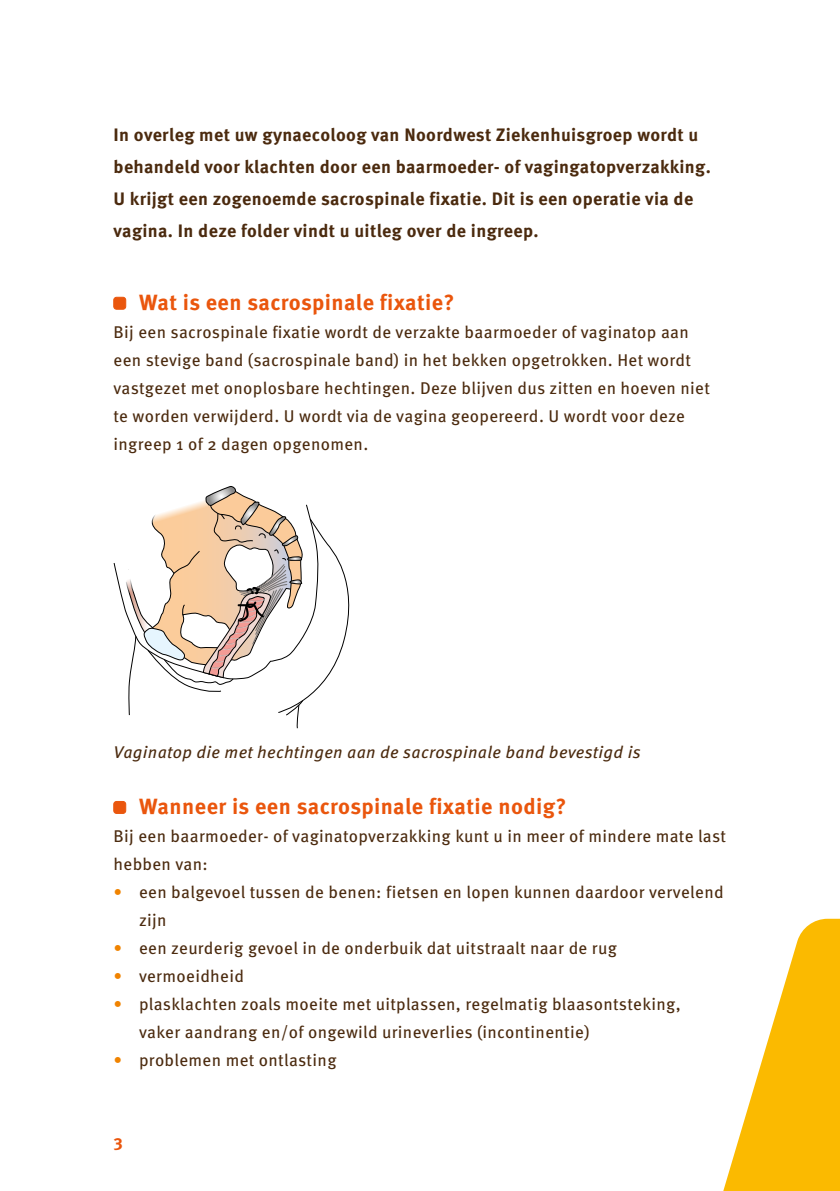
<style>
.page{position:relative;width:840px;height:1191px;background:#fff}
.page>*{position:absolute;margin:0;border:0;box-sizing:border-box;transform-origin:0 0}
.t1{font:700 22px "Meta Pro";letter-spacing:.02em;color:#ea560d}
.t2{font:700 18px/32px "Meta Pro";letter-spacing:.02em;color:#4b2a0e}
.t3{font:17px/28px "Meta Pro";letter-spacing:.02em;color:#4b2a0e}
.t4{font:italic 17px "Meta Pro";letter-spacing:.02em;color:#4b2a0e}
.t5{font:700 17px "Meta Pro";color:#ea560d}
.s1{color:#f08300}
</style>
<div class="page">
<svg style="left:723px;top:918px;width:116px;height:273px"></svg>
<div style="left:114px;top:297px;width:12px;height:12px;background:#ea560d;border-radius:3px"></div>
<div style="left:113px;top:297px;width:13px;height:12px;border:1px solid #ea560d;border-radius:3px"></div>
<div style="left:114px;top:801px;width:12px;height:12px;background:#ea560d;border-radius:3px"></div>
<div style="left:113px;top:801px;width:13px;height:12px;border:1px solid #ea560d;border-radius:3px"></div>
<svg style="left:113px;top:486px;width:237px;height:242px"></svg>
<p class="t2" style="left:113px;top:118px;width:598px">In overleg met uw gynaecoloog van Noordwest Ziekenhuisgroep wordt u behandeld voor klachten door een baarmoeder- of vagingatopverzakking.<br>U krijgt een zogenoemde sacrospinale fixatie. Dit is een operatie via de vagina. In deze folder vindt u uitleg over de ingreep.</p>
<p class="t1" style="left:139px;top:285px;width:317px">Wat is een sacrospinale fixatie?</p>
<p class="t3" style="left:113px;top:316px;width:597px">Bij een sacrospinale fixatie wordt de verzakte baarmoeder of vaginatop aan een stevige band (sacrospinale band) in het bekken opgetrokken. Het wordt vastgezet met onoplosbare hechtingen. Deze blijven dus zitten en hoeven niet te worden verwijderd. U wordt via de vagina geopereerd. U wordt voor deze ingreep 1 of 2 dagen opgenomen.</p>
<p class="t4" style="left:113px;top:739px;width:528px">Vaginatop die met hechtingen aan de sacrospinale band bevestigd is</p>
<p class="t1" style="left:139px;top:789px;width:428px">Wanneer is een sacrospinale fixatie nodig?</p>
<p class="t3" style="left:113px;top:820px;width:613px">Bij een baarmoeder- of vaginatopverzakking kunt u in meer of mindere mate last hebben van:</p>
<p class="t3" style="left:139px;top:876px;width:586px;text-indent:-26px"><span class="s1">•</span> een balgevoel tussen de benen: fietsen en lopen kunnen daardoor vervelend zijn</p>
<p class="t3" style="left:113px;top:932px;width:505px"><span class="s1">•</span> een zeurderig gevoel in de onderbuik dat uitstraalt naar de rug</p>
<p class="t3" style="left:113px;top:960px;width:132px"><span class="s1">•</span> vermoeidheid</p>
<p class="t3" style="left:139px;top:988px;width:543px;text-indent:-26px"><span class="s1">•</span> plasklachten zoals moeite met uitplassen, regelmatig blaasontsteking, vaker aandrang en/of ongewild urineverlies (incontinentie)</p>
<p class="t3" style="left:113px;top:1044px;width:224px"><span class="s1">•</span> problemen met ontlasting</p>
<p class="t5" style="left:113px;top:1127px;width:11px">3</p>
</div>
